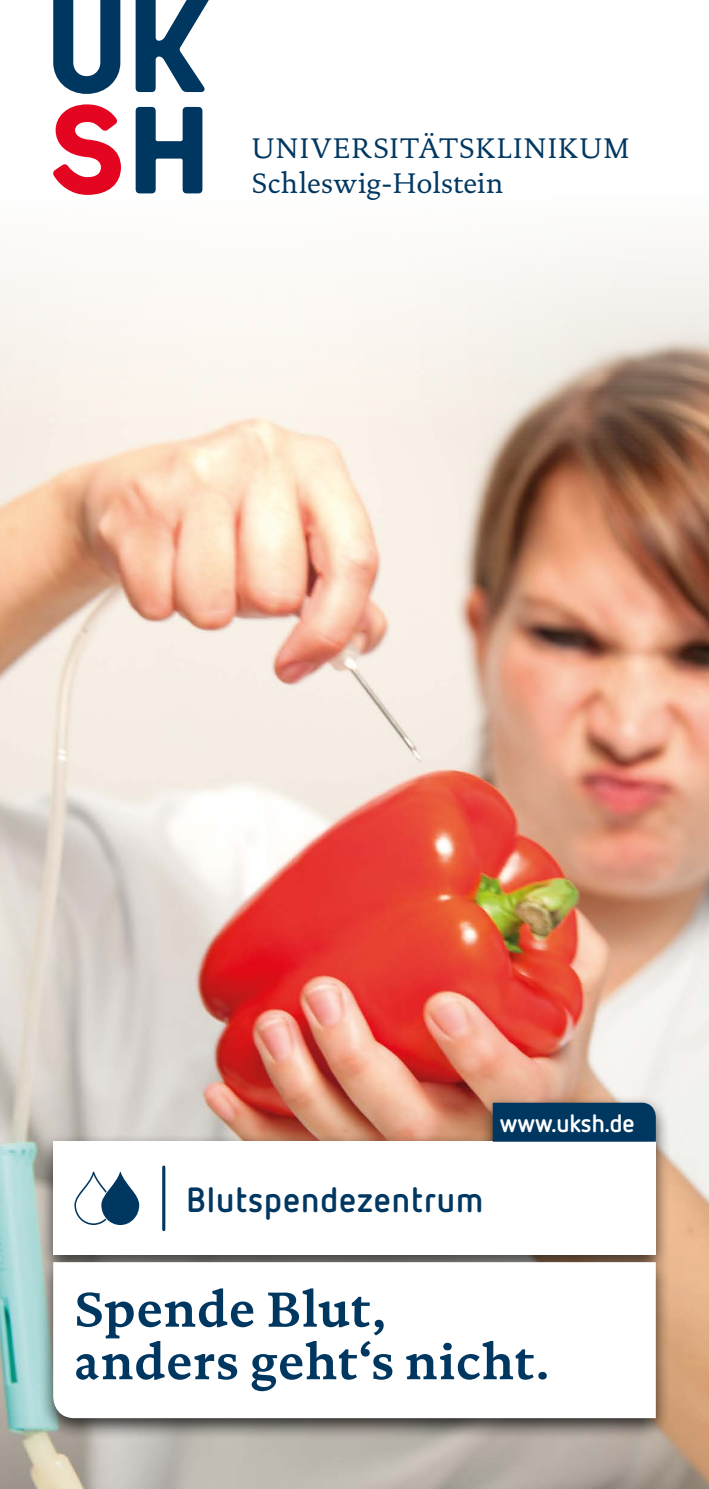
<style>
.page{position:relative;width:709px;height:1489px;background:#fff}
.page>*{position:absolute;margin:0;border:0;box-sizing:border-box;transform-origin:0 0}
.t1{font:700 50px/52.5px "DTL Documenta TOT";letter-spacing:.005em;color:#003761}
.t2{font:700 35px "Netto OT";letter-spacing:.025em;color:#003761}
.t3{font:28.75px/34.5px "DTL Documenta TOT";letter-spacing:.02em;color:#003761}
.t4{font:700 25px "Netto OT";color:#fff}
</style>
<div class="page">
<img style="left:0;top:242px;width:709px;height:1246px">
<svg style="left:53px;top:0;width:67px;height:94px"></svg>
<svg style="left:136px;top:0;width:73px;height:92px"></svg>
<svg style="left:53px;top:104px;width:68px;height:91px"></svg>
<svg style="left:136px;top:107px;width:66px;height:86px"></svg>
<div style="left:38px;top:1094px;width:633px;height:346px;background:#000;opacity:.75"></div>
<svg style="left:53px;top:1261px;width:603px;height:156px"></svg>
<div style="left:53px;top:1141px;width:603px;height:113px;background:#fff"></div>
<div style="left:493px;top:1102px;width:163px;height:39px;background:#003761"></div>
<hr style="left:162px;top:1166px;width:3px;height:63px;background:#003761">
<svg style="left:74px;top:1171px;width:65px;height:53px"></svg>
<p class="t3" style="left:252px;top:131px;width:379px">UNIVERSITÄTSKLINIKUM<br>Schleswig-Holstein</p>
<p class="t4" style="left:500px;top:1107px;width:136px">www.uksh.de</p>
<p class="t2" style="left:186px;top:1177px;width:298px">Blutspendezentrum</p>
<h1 class="t1" style="left:74px;top:1282px;width:476px">Spende Blut, anders geht‘s nicht.</h1>
</div>
